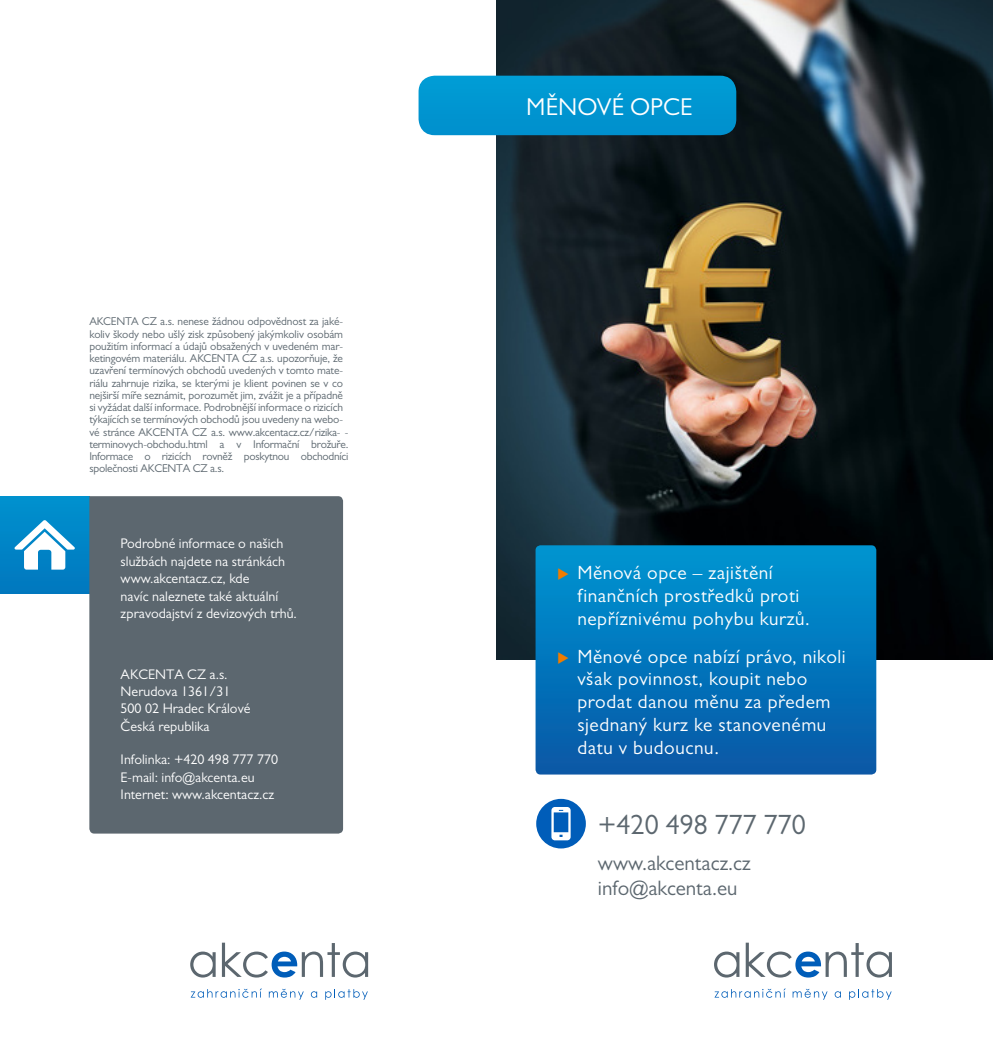
<style>
.page{position:relative;width:993px;height:1042px;background:#fff}
.page>*{position:absolute;margin:0;border:0;box-sizing:border-box;transform-origin:0 0}
.t1{font:28px "Gill Sans MT Pro";color:#5c676f}
.t2{font:24.5px "Gill Sans MT Pro";letter-spacing:.005em;color:#fff}
.t3{font:21px/25.2px "Gill Sans MT Pro";color:#5c676f}
.t4{font:19.25px/22.8px "Gill Sans MT Pro";letter-spacing:.03em;color:#fff}
.t5{font:14px/17.5px "Gill Sans MT Pro";color:#fff}
.t6{font:11.38px/12.2px "Gill Sans MT Pro";letter-spacing:-.01em;color:#5c676f}
.s1{color:#ef7c00}
</style>
<div class="page">
<img style="left:496px;top:0;width:496px;height:660px">
<svg style="left:535px;top:545px;width:341px;height:229px;background:#0276bb"></svg>
<div style="left:536px;top:799px;width:49px;height:49px;background:#005db9;border-radius:50%"></div>
<svg style="left:551px;top:807px;width:19px;height:33px"></svg>
<div style="left:0;top:496px;width:89px;height:97px;background:#0085c7"></div>
<div style="left:418px;top:76px;width:318px;height:59px;background:#0096d1"></div>
<div style="left:89px;top:496px;width:254px;height:337px;background:#5c676f"></div>
<svg style="left:14px;top:520px;width:61px;height:49px"></svg>
<svg style="left:714px;top:942px;width:177px;height:35px"></svg>
<svg style="left:714px;top:988px;width:71px;height:9px"></svg>
<svg style="left:792px;top:989px;width:35px;height:11px"></svg>
<svg style="left:834px;top:991px;width:6px;height:6px"></svg>
<svg style="left:849px;top:989px;width:42px;height:11px"></svg>
<svg style="left:190px;top:942px;width:178px;height:35px"></svg>
<svg style="left:191px;top:988px;width:71px;height:9px"></svg>
<svg style="left:269px;top:989px;width:34px;height:11px"></svg>
<svg style="left:311px;top:991px;width:6px;height:6px"></svg>
<svg style="left:325px;top:989px;width:43px;height:11px"></svg>
<p class="t6" style="left:89px;top:315px;width:260px">AKCENTA CZ a.s. nenese žádnou odpovědnost za jaké&shy;koliv škody nebo ušlý zisk způsobený jakýmkoliv osobám použitím informací a údajů obsažených v uvedeném mar&shy;ketingovém materiálu. AKCENTA CZ a.s. upozorňuje, že uzavření termínových obchodů uvedených v tomto mate&shy;riálu zahrnuje rizika, se kterými je klient povinen se v co nejširší míře seznámit, porozumět jim, zvážit je a případně si vyžádat další informace. Podrobnější informace o rizicích týkajících se termínových obchodů jsou uvedeny na webo&shy;vé stránce AKCENTA CZ a.s. www.akcentacz.cz/rizika- - terminovych-obchodu.html a v Informační brožuře.<br>Informace o rizicích rovněž poskytnou obchodníci společnosti AKCENTA CZ a.s.</p>
<p class="t5" style="left:121px;top:535px;width:178px">Podrobné informace o našich službách najdete na stránkách www.akcentacz.cz, kde<br>navíc naleznete také aktuální zpravodajství z devizových trhů.</p>
<p class="t5" style="left:121px;top:665px;width:131px">AKCENTA CZ a.s.<br>Nerudova 1361/31<br>500 02 Hradec Králové<br>Česká republika</p>
<p class="t5" style="left:121px;top:751px;width:159px">Infolinka: +420 498 777 770<br>E-mail: info@akcenta.eu<br>Internet: www.akcentacz.cz</p>
<h2 class="t2" style="left:526px;top:92px;width:168px">MĚNOVÉ OPCE</h2>
<h3 class="t4" style="left:577px;top:561px;width:234px;text-indent:-20px"><span class="s1">◆</span> Měnová opce – zajištění finančních prostředků proti nepříznivému pohybu kurzů.</h3>
<h3 class="t4" style="left:577px;top:644px;width:270px;text-indent:-20px"><span class="s1">◆</span> Měnové opce nabízí právo, nikoli však povinnost, koupit nebo prodat danou měnu za předem sjednaný kurz ke stanovenému datu v budoucnu.</h3>
<h1 class="t1" style="left:597px;top:808px;width:209px">+420 498 777 770</h1>
<h3 class="t3" style="left:597px;top:850px;width:154px">www.akcentacz.cz info@akcenta.eu</h3>
</div>
